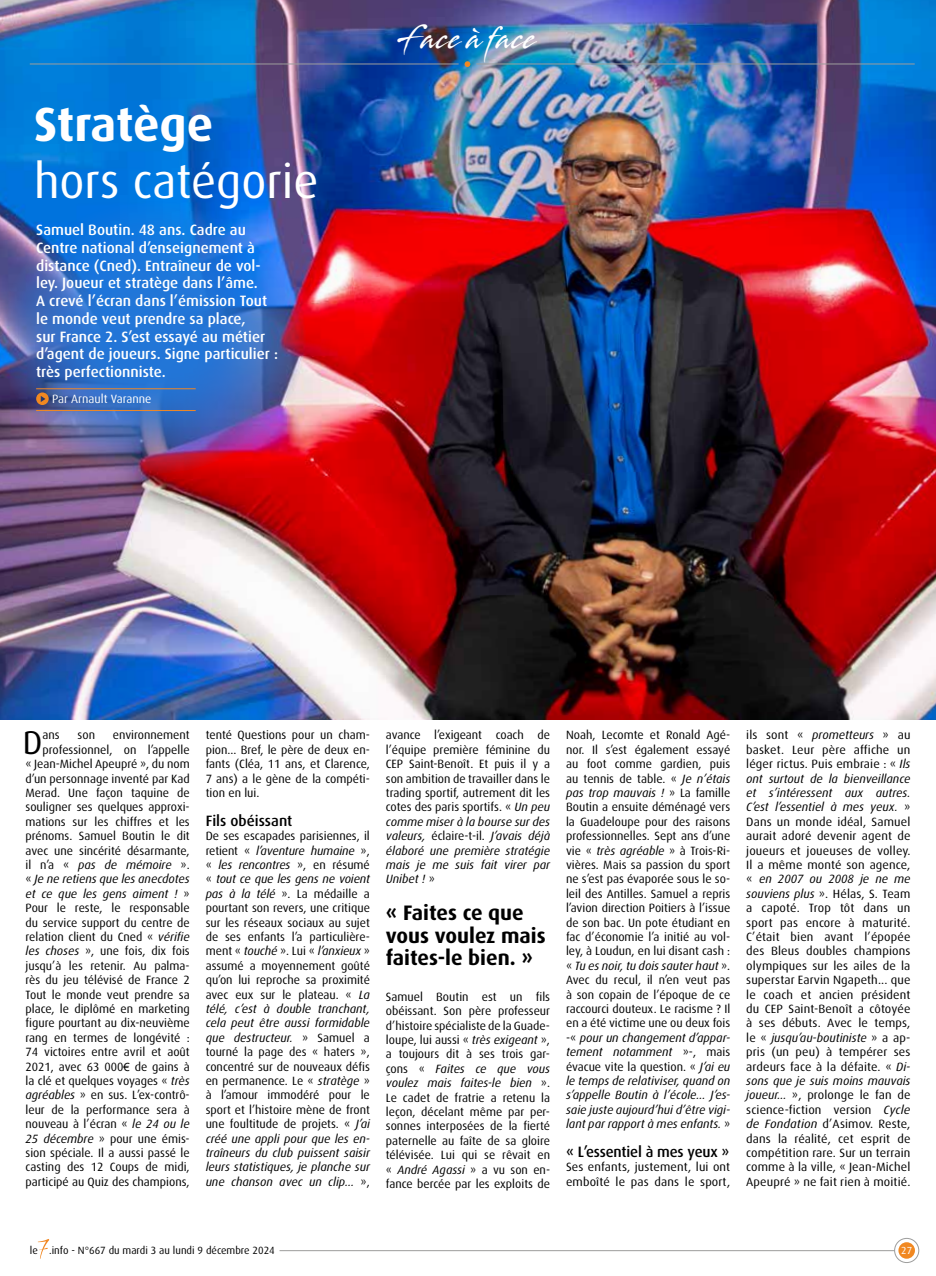
<style>
.page{position:relative;width:936px;height:1276px;background:#fff}
.page>*{position:absolute;margin:0;border:0;box-sizing:border-box;transform-origin:0 0}
.t1{font:48px "Dax";color:#fff}
.t2{font:700 48px "Dax";letter-spacing:-.01em;color:#fff}
.t3{font:33px "Dax";color:#000}
.t4{font:30px "Stingray";letter-spacing:.04em;color:#fff;scale:.74 1}
.t5{font:700 21px/22.5px "Dax";color:#000}
.t6{font:500 15px/17.7px "Dax";color:#fff}
.t7{font:500 15px "Dax";letter-spacing:-.01em;color:#000}
.t8{font:12px/14.4px "Dax";color:#000;text-align:justify}
.t9{font:12px "Dax";color:#fff}
.t10{font:10.5px "Dax";color:#000}
.t11{font:10.2px "Dax";color:#fff}
.s1{font-style:italic}
.s2{font-family:"Arial";font-size:11.25px}
</style>
<div class="page">
<img style="left:0;top:0;width:935px;height:719px">
<img style="left:0;top:201px;width:306px;height:273px;border-radius:50%">
<hr style="left:36px;top:388px;width:160px;height:1px;background:#f18825">
<svg style="left:36px;top:392px;width:13px;height:13px"></svg>
<hr style="left:36px;top:410px;width:160px;height:1px;background:#f18825">
<hr style="left:30px;top:64px;width:428px;height:1px;background:#9d9d9c">
<hr style="left:476px;top:64px;width:438px;height:1px;background:#9d9d9c">
<svg style="left:464px;top:61px;width:6px;height:6px"></svg>
<div style="left:898px;top:1242px;width:16px;height:16px;background:#f18821;border-radius:50%"></div>
<div style="left:894px;top:1238px;width:24px;height:24px;border:1px solid #9d9d9c;border-radius:50%"></div>
<hr style="left:279px;top:1250px;width:615px;height:1px;background:#9d9d9c">
<svg style="left:38px;top:1239px;width:11px;height:19px"></svg>
<h1 class="t2" style="left:34px;top:97px;width:181px">Stratège</h1>
<h1 class="t1" style="left:34px;top:155px;width:286px">hors catégorie</h1>
<p class="t6" style="left:36px;top:221px;width:243px">Samuel Boutin. 48 ans. Cadre au Centre national d’enseignement à distance (Cned). Entraîneur de vol&shy;ley. Joueur et stratège dans l’âme.<br>A crevé l’écran dans l’émission Tout le monde veut prendre sa place,<br>sur France 2. S’est essayé au métier d’agent de joueurs. Signe particulier : très perfectionniste.</p>
<p class="t9" style="left:52px;top:392px;width:101px">Par Arnault Varanne</p>
<h3 class="t4" style="left:399px;top:18px;width:186px">Face à face</h3>
<p class="t8" style="left:26px;top:728px;width:166px;text-align:right">environnement<br>professionnel, on l’appelle<br>« Jean-Michel Apeupré », du nom d’un personnage inventé par Kad<br>Merad. Une façon taquine de souligner ses quelques approxi&shy;mations sur les chiffres et les prénoms. Samuel Boutin le dit avec une sincérité désarmante, il n’a « <span class="s1">pas de mémoire</span> ». « <span class="s1">Je ne retiens que les anecdotes et ce que les gens aiment !</span> »<br>Pour le reste, le responsable du service support du centre de relation client du Cned « <span class="s1">vérifie les choses</span> », une fois, dix fois jusqu’à les retenir. Au palma&shy;rès du jeu télévisé de France 2<br>Tout le monde veut prendre sa place, le diplômé en marketing figure pourtant au dix-neuvième rang en termes de longévité :<br>74 victoires entre avril et août<br>2021, avec 63 000<span class="s2">€</span> de gains à la clé et quelques voyages « <span class="s1">très agréables</span> » en sus. L’ex-contrô&shy;leur de la performance sera à nouveau à l’écran « <span class="s1">le 24 ou le<br>25 décembre</span> » pour une émis&shy;sion spéciale. Il a aussi passé le casting des 12 Coups de midi, participé au Quiz des champions,</p>
<p class="t8" style="left:206px;top:728px;width:166px">tenté Questions pour un cham&shy;pion... Bref, le père de deux en&shy;fants (Cléa, 11 ans, et Clarence, 7 ans) a le gène de la compéti&shy;tion en lui.</p>
<h2 class="t3" style="left:23px;top:724px;width:21px">D</h2>
<p class="t8" style="left:43px;top:728px;width:19px">ans</p>
<p class="t8" style="left:78px;top:728px;width:19px">son</p>
<p class="t7" style="left:206px;top:812px;width:88px">Fils obéissant</p>
<p class="t8" style="left:206px;top:829px;width:166px">De ses escapades parisiennes, il retient « <span class="s1">l’aventure humaine</span> », « <span class="s1">les rencontres</span> », en résumé « <span class="s1">tout ce que les gens ne voient pas à la télé</span> ». La médaille a pourtant son revers, une critique sur les réseaux sociaux au sujet de ses enfants l’a particulière&shy;ment « <span class="s1">touché</span> ». Lui « <span class="s1">l’anxieux</span> » assumé a moyennement goûté qu’on lui reproche sa proximité avec eux sur le plateau. « <span class="s1">La télé, c’est à double tranchant, cela peut être aussi formidable que destructeur.</span> » Samuel a tourné la page des « haters », concentré sur de nouveaux défis en permanence. Le « <span class="s1">stratège</span> » à l’amour immodéré pour le sport et l’histoire mène de front une foultitude de projets. « <span class="s1">J’ai créé une appli pour que les en&shy;traîneurs du club puissent saisir leurs statistiques, je planche sur une chanson avec un clip...</span> »,</p>
<p class="t8" style="left:386px;top:728px;width:166px">avance l’exigeant coach de l’équipe première féminine du CEP Saint-Benoît. Et puis il y a son ambition de travailler dans le trading sportif, autrement dit les cotes des paris sportifs. « <span class="s1">Un peu comme miser à la bourse sur des valeurs,</span> éclaire-t-il. <span class="s1">J’avais déjà élaboré une première stratégie mais je me suis fait virer par Unibet !</span> »</p>
<h3 class="t5" style="left:386px;top:902px;width:161px">« Faites ce que vous voulez mais faites-le bien. »</h3>
<p class="t8" style="left:386px;top:989px;width:166px">Samuel Boutin est un fils obéissant. Son père professeur d’histoire spécialiste de la Guade&shy;loupe, lui aussi « <span class="s1">très exigeant</span> », a toujours dit à ses trois gar&shy;çons « <span class="s1">Faites ce que vous voulez mais faites-le bien</span> ».<br>Le cadet de fratrie a retenu la leçon, décelant même par per&shy;sonnes interposées de la fierté paternelle au faîte de sa gloire télévisée. Lui qui se rêvait en « <span class="s1">André Agassi</span> » a vu son en&shy;fance bercée par les exploits de</p>
<p class="t8" style="left:566px;top:728px;width:166px">Noah, Lecomte et Ronald Agé&shy;nor. Il s’est également essayé au foot comme gardien, puis au tennis de table. « <span class="s1">Je n’étais pas trop mauvais !</span> » La famille Boutin a ensuite déménagé vers la Guadeloupe pour des raisons professionnelles. Sept ans d’une vie « <span class="s1">très agréable</span> » à Trois-Ri&shy;vières. Mais sa passion du sport ne s’est pas évaporée sous le so&shy;leil des Antilles. Samuel a repris l’avion direction Poitiers à l’issue de son bac. Un pote étudiant en fac d’économie l’a initié au vol&shy;ley, à Loudun, en lui disant cash : « <span class="s1">Tu es noir, tu dois sauter haut</span> ».<br>Avec du recul, il n’en veut pas à son copain de l’époque de ce raccourci douteux. Le racisme ? Il en a été victime une ou deux fois -« <span class="s1">pour un changement d’appar&shy;tement notamment</span> »-, mais évacue vite la question. « <span class="s1">J’ai eu le temps de relativiser, quand on s’appelle Boutin à l’école... J’es&shy;saie juste aujourd’hui d’être vigi&shy;lant par rapport à mes enfants.</span> »</p>
<p class="t7" style="left:566px;top:1143px;width:165px">« L’essentiel à mes yeux »</p>
<p class="t8" style="left:566px;top:1160px;width:166px">Ses enfants, justement, lui ont emboîté le pas dans le sport,</p>
<p class="t8" style="left:746px;top:728px;width:166px">ils sont « <span class="s1">prometteurs</span> » au basket. Leur père affiche un léger rictus. Puis embraie : « <span class="s1">Ils ont surtout de la bienveillance et s’intéressent aux autres.<br>C’est l’essentiel à mes yeux.</span> » Dans un monde idéal, Samuel aurait adoré devenir agent de joueurs et joueuses de volley.<br>Il a même monté son agence, « <span class="s1">en 2007 ou 2008 je ne me souviens plus</span> ». Hélas, S. Team a capoté. Trop tôt dans un sport pas encore à maturité.<br>C’était bien avant l’épopée des Bleus doubles champions olympiques sur les ailes de la superstar Earvin Ngapeth... que le coach et ancien président du CEP Saint-Benoît a côtoyée à ses débuts. Avec le temps, le « <span class="s1">jusqu’au-boutiniste</span> » a ap&shy;pris (un peu) à tempérer ses ardeurs face à la défaite. « <span class="s1">Di&shy;sons que je suis moins mauvais joueur...</span> », prolonge le fan de science-fiction version <span class="s1">Cycle de Fondation</span> d’Asimov. Reste, dans la réalité, cet esprit de compétition rare. Sur un terrain comme à la ville, « Jean-Michel Apeupré » ne fait rien à moitié.</p>
<p class="t10" style="left:30px;top:1244px;width:246px">le .info - N°667 du mardi 3 au lundi 9 décembre 2024</p>
<p class="t11" style="left:901px;top:1244px;width:12px">27</p>
</div>
